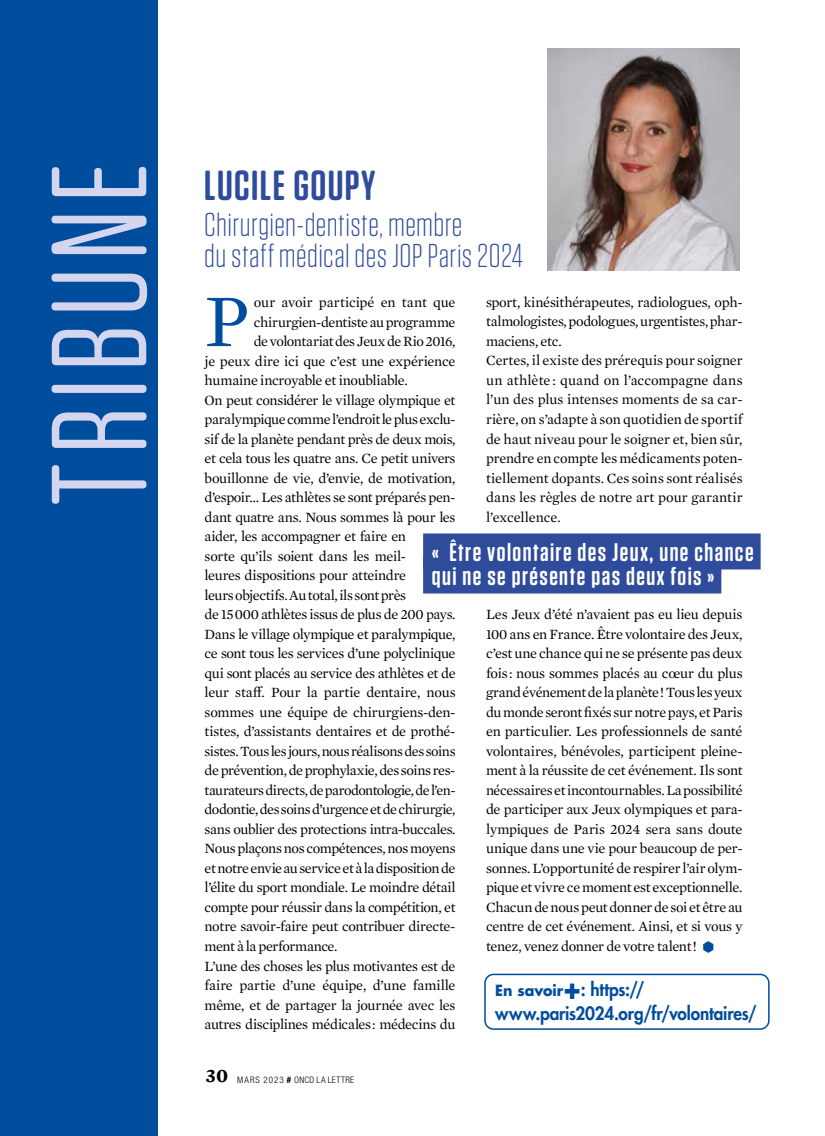
<style>
.page{position:relative;width:825px;height:1136px;background:#fff}
.page>*{position:absolute;margin:0;border:0;box-sizing:border-box;transform-origin:0 0}
.t1{font:135px "Tungsten Rounded";letter-spacing:.055em;color:#d3d6ee}
.t2{font:75.6px "Mercury Text G1";color:#004d9d}
.t3{font:600 42px "Tungsten Rounded";letter-spacing:.035em;color:#2f4c9c}
.t4{font:300 33px/31.5px "Tungsten Rounded";letter-spacing:.01em;color:#2f4c9c}
.t5{font:600 25.5px/24px "Tungsten Rounded";letter-spacing:.055em;color:#fff}
.t6{font:800 18px/24px "Futura Std";letter-spacing:-.005em;color:#004d9d;scale:.95 1}
.t7{font:14.4px/19.5px "Mercury Text G1";letter-spacing:-.025em;color:#000}
.t8{font:14.4px "Mercury Text G1";letter-spacing:-.005em;color:#000}
.t9{font:300 condensed 9px "Helvetica Neue LT Std";letter-spacing:.07em;color:#000}
.s1{font-weight:700;font-size:15px}
.s2{font-weight:700;font-size:30px}
.s3{font-family:"Helvetica Neue";font-weight:700;font-style:italic;font-stretch:normal}
</style>
<div class="page">
<img style="left:548px;top:48px;width:192px;height:222px">
<div style="left:423px;top:533px;width:338px;height:36px;background:#2f4c9c"></div>
<div style="left:423px;top:557px;width:298px;height:36px;background:#2f4c9c"></div>
<div style="left:484px;top:973px;width:285px;height:56px;border:2px solid #004d9d;border-radius:9px"></div>
<div style="left:0;top:0;width:158px;height:1135px;background:#004d9d"></div>
<svg style="left:703px;top:941px;width:10px;height:11px"></svg>
<h1 class="t1" style="left:29px;top:505px;width:343px;rotate:-90deg">TRIBUNE</h1>
<h3 class="t3" style="left:204px;top:163px;width:172px">LUCILE GOUPY</h3>
<h3 class="t4" style="left:204px;top:209px;width:320px">Chirurgien-dentiste, membre<br>du staff médical des JOP Paris 2024</h3>
<p class="t7" style="left:486px;top:291px;width:258px">sport, kinésithérapeutes, radiologues, oph&shy;talmologistes, podologues, urgentistes, phar&shy;maciens, etc.<br>Certes, il existe des prérequis pour soigner un athlète : quand on l’accompagne dans l’un des plus intenses moments de sa car&shy;rière, on s’adapte à son quotidien de sportif de haut niveau pour le soigner et, bien sûr, prendre en compte les médicaments poten&shy;tiellement dopants. Ces soins sont réalisés dans les règles de notre art pour garantir l’excellence.</p>
<h2 class="t2" style="left:205px;top:266px;width:47px">P</h2>
<p class="t7" style="left:254px;top:292px;width:203px">our avoir participé en tant que</p>
<p class="t7" style="left:254px;top:311px;width:203px">chirurgien-dentiste au programme</p>
<p class="t7" style="left:254px;top:331px;width:203px">de volontariat des Jeux de Rio 2016,</p>
<p class="t7" style="left:205px;top:350px;width:252px">je peux dire ici que c’est une expérience</p>
<p class="t7" style="left:205px;top:370px;width:205px">humaine incroyable et inoubliable.</p>
<p class="t7" style="left:205px;top:389px;width:252px">On peut considérer le village olympique et</p>
<p class="t7" style="left:205px;top:409px;width:252px">paralympique comme l’endroit le plus exclu-</p>
<p class="t7" style="left:205px;top:428px;width:252px">sif de la planète pendant près de deux mois,</p>
<p class="t7" style="left:205px;top:448px;width:252px">et cela tous les quatre ans. Ce petit univers</p>
<p class="t7" style="left:205px;top:467px;width:252px">bouillonne de vie, d’envie, de motivation,</p>
<p class="t7" style="left:205px;top:487px;width:252px">d’espoir… Les athlètes se sont préparés pen-</p>
<p class="t7" style="left:205px;top:506px;width:252px">dant quatre ans. Nous sommes là pour les</p>
<p class="t7" style="left:205px;top:526px;width:203px">aider, les accompagner et faire en</p>
<p class="t7" style="left:205px;top:545px;width:203px">sorte qu’ils soient dans les meil-</p>
<p class="t7" style="left:205px;top:565px;width:203px">leures dispositions pour atteindre</p>
<p class="t7" style="left:205px;top:584px;width:203px">leurs objectifs. Au total, ils sont près</p>
<p class="t7" style="left:205px;top:604px;width:252px">de 15 000 athlètes issus de plus de 200 pays.</p>
<p class="t7" style="left:205px;top:623px;width:252px">Dans le village olympique et paralympique,</p>
<p class="t7" style="left:205px;top:643px;width:252px">ce sont tous les services d’une polyclinique</p>
<p class="t7" style="left:205px;top:662px;width:252px">qui sont placés au service des athlètes et de</p>
<p class="t7" style="left:205px;top:682px;width:252px">leur staff. Pour la partie dentaire, nous</p>
<p class="t7" style="left:205px;top:701px;width:252px">sommes une équipe de chirurgiens-den-</p>
<p class="t7" style="left:205px;top:721px;width:252px">tistes, d’assistants dentaires et de prothé-</p>
<p class="t7" style="left:205px;top:740px;width:252px">sistes. Tous les jours, nous réalisons des soins</p>
<p class="t7" style="left:205px;top:760px;width:252px">de prévention, de prophylaxie, des soins res-</p>
<p class="t7" style="left:205px;top:779px;width:252px">taurateurs directs, de parodontologie, de l’en-</p>
<p class="t7" style="left:205px;top:799px;width:252px">dodontie, des soins d’urgence et de chirurgie,</p>
<p class="t7" style="left:205px;top:818px;width:252px">sans oublier des protections intra-buccales.</p>
<p class="t7" style="left:205px;top:838px;width:252px">Nous plaçons nos compétences, nos moyens</p>
<p class="t7" style="left:205px;top:857px;width:252px">et notre envie au service et à la disposition de</p>
<p class="t7" style="left:205px;top:877px;width:252px">l’élite du sport mondiale. Le moindre détail</p>
<p class="t7" style="left:205px;top:896px;width:252px">compte pour réussir dans la compétition, et</p>
<p class="t7" style="left:205px;top:916px;width:252px">notre savoir-faire peut contribuer directe-</p>
<p class="t7" style="left:205px;top:935px;width:134px">ment à la performance.</p>
<p class="t7" style="left:205px;top:955px;width:252px">L’une des choses les plus motivantes est de</p>
<p class="t8" style="left:205px;top:974px;width:252px">faire partie d’une équipe, d’une famille</p>
<p class="t7" style="left:205px;top:994px;width:252px">même, et de partager la journée avec les</p>
<p class="t7" style="left:205px;top:1013px;width:252px">autres disciplines médicales : médecins du</p>
<h3 class="t5" style="left:432px;top:540px;width:323px">« Être volontaire des Jeux, une chance qui ne se présente pas deux fois »</h3>
<p class="t7" style="left:486px;top:603px;width:258px;text-align:justify">Les Jeux d’été n’avaient pas eu lieu depuis 100 ans en France. Être volontaire des Jeux, c’est une chance qui ne se présente pas deux fois : nous sommes placés au cœur du plus grand événement de la planète ! Tous les yeux du monde seront fixés sur notre pays, et Paris en particulier. Les professionnels de santé volontaires, bénévoles, participent pleine&shy;ment à la réussite de cet événement. Ils sont nécessaires et incontournables. La possibilité de participer aux Jeux olympiques et para&shy;lympiques de Paris 2024 sera sans doute unique dans une vie pour beaucoup de per&shy;sonnes. L’opportunité de respirer l’air olym&shy;pique et vivre ce moment est exceptionnelle.<br>Chacun de nous peut donner de soi et être au centre de cet événement. Ainsi, et si vous y tenez, venez donner de votre talent !</p>
<p class="t6" style="left:495px;top:976px;width:277px"><span class="s1">En savoir</span><span class="s2">+</span>: https:// www.paris2024.org/fr/volontaires/</p>
<p class="t9" style="left:206px;top:1074px;width:150px"><sup>30</sup> MARS 2023 <span class="s3">#</span> ONCD LA LETTRE</p>
</div>
